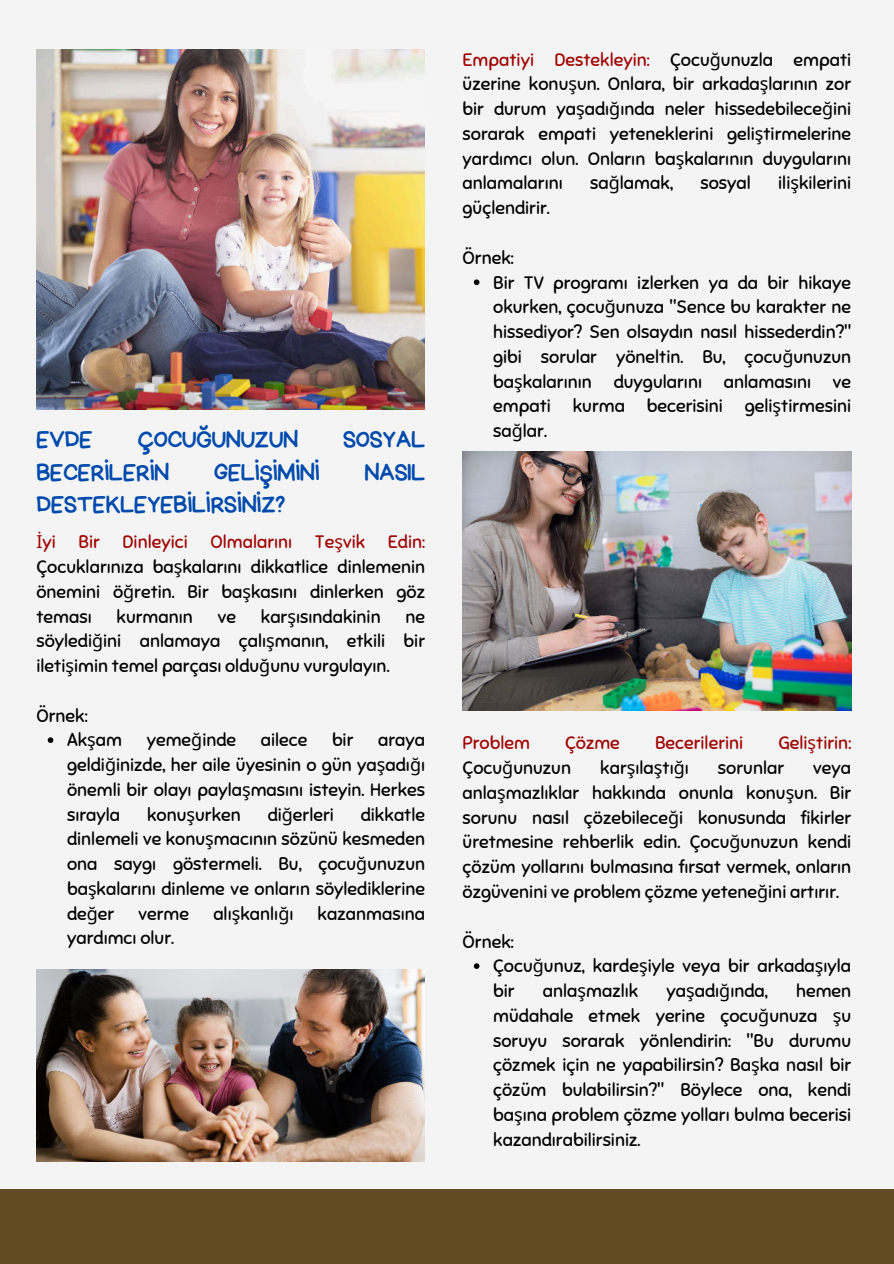
<style>
.page{position:relative;width:894px;height:1264px;background:#fff}
.page>*{position:absolute;margin:0;border:0;box-sizing:border-box;transform-origin:0 0}
.t1{font:24px "Handyman";color:#004aad}
.t2{font:18px/24.8px "Sniglet";color:#000;text-align:justify}
.t3{font:18px "Sniglet";color:#9f0404}
.s1{font-family:"Noto Sans"}
.s2{color:#9f0404}
</style>
<div class="page">
<div style="left:0;top:0;width:893px;height:1263px;background:#f4f4f4"></div>
<div style="left:0;top:1188px;width:893px;height:75px;background:#614b22"></div>
<img style="left:36px;top:49px;width:389px;height:360px">
<img style="left:36px;top:969px;width:389px;height:192px">
<img style="left:462px;top:452px;width:388px;height:258px">
<svg style="left:48px;top:737px;width:5px;height:6px"></svg>
<svg style="left:473px;top:279px;width:6px;height:6px"></svg>
<svg style="left:473px;top:963px;width:6px;height:5px"></svg>
<h1 class="t1" style="left:36px;top:423px;width:58px">EVDE</h1>
<h1 class="t1" style="left:138px;top:423px;width:162px">ÇOCUĞUNUZUN</h1>
<h1 class="t1" style="left:343px;top:423px;width:84px">SOSYAL</h1>
<h1 class="t1" style="left:36px;top:456px;width:134px">BECERİLERİN</h1>
<h1 class="t1" style="left:214px;top:456px;width:107px">GELİŞİMİNİ</h1>
<h1 class="t1" style="left:365px;top:456px;width:62px">NASIL</h1>
<h1 class="t1" style="left:36px;top:489px;width:250px">DESTEKLEYEBİLİRSİNİZ?</h1>
<p class="t3" style="left:36px;top:531px;width:21px"><span class="s1">İ</span>yi</p>
<p class="t3" style="left:78px;top:531px;width:23px">Bir</p>
<p class="t3" style="left:122px;top:531px;width:67px">Dinleyici</p>
<p class="t3" style="left:210px;top:531px;width:83px">Olmalarını</p>
<p class="t3" style="left:315px;top:531px;width:52px">Te<span class="s1">ş</span>vik</p>
<p class="t2" style="left:36px;top:529px;width:390px;text-indent:351px"><span class="s2">Edin:<br></span>Çocuklarınıza ba<span class="s1">ş</span>kalarını dikkatlice dinlemenin önemini ö<span class="s1">ğ</span>retin. Bir ba<span class="s1">ş</span>kasını dinlerken göz teması</p>
<p class="t2" style="left:116px;top:604px;width:78px">kurmanın</p>
<p class="t2" style="left:218px;top:604px;width:20px">ve</p>
<p class="t2" style="left:261px;top:604px;width:121px">kar<span class="s1">ş</span>ısındakinin</p>
<p class="t2" style="left:36px;top:604px;width:390px;text-indent:369px">ne söyledi<span class="s1">ğ</span>ini anlamaya çalı<span class="s1">ş</span>manın, etkili bir ileti<span class="s1">ş</span>imin temel parçası oldu<span class="s1">ğ</span>unu vurgulayın.</p>
<p class="t2" style="left:67px;top:703px;width:57px;text-indent:-31px">Örnek:<br>Ak<span class="s1">ş</span>am</p>
<p class="t2" style="left:147px;top:727px;width:91px">yeme<span class="s1">ğ</span>inde</p>
<p class="t2" style="left:261px;top:727px;width:48px">ailece</p>
<p class="t2" style="left:332px;top:727px;width:23px">bir</p>
<p class="t2" style="left:67px;top:727px;width:359px;text-indent:311px">araya geldi<span class="s1">ğ</span>inizde, her aile üyesinin o gün ya<span class="s1">ş</span>adı<span class="s1">ğ</span>ı önemli bir olayı payla<span class="s1">ş</span>masını isteyin. Herkes sırayla</p>
<p class="t2" style="left:67px;top:802px;width:359px;text-indent:293px">dikkatle dinlemeli ve konu<span class="s1">ş</span>macının sözünü kesmeden ona saygı göstermeli. Bu, çocu<span class="s1">ğ</span>unuzun ba<span class="s1">ş</span>kalarını dinleme ve onların söylediklerine de<span class="s1">ğ</span>er</p>
<p class="t2" style="left:147px;top:802px;width:95px">konu<span class="s1">ş</span>urken</p>
<p class="t2" style="left:267px;top:802px;width:68px">di<span class="s1">ğ</span>erleri</p>
<p class="t2" style="left:138px;top:901px;width:52px">verme</p>
<p class="t2" style="left:213px;top:901px;width:82px">alı<span class="s1">ş</span>kanlı<span class="s1">ğ</span>ı</p>
<p class="t2" style="left:317px;top:901px;width:109px">kazanmasına</p>
<p class="t2" style="left:67px;top:925px;width:108px">yardımcı olur.</p>
<p class="t2" style="left:462px;top:47px;width:390px"><span class="s2">Empatiyi Destekleyin:</span> Çocu<span class="s1">ğ</span>unuzla empati üzerine konu<span class="s1">ş</span>un. Onlara, bir arkada<span class="s1">ş</span>larının zor bir durum ya<span class="s1">ş</span>adı<span class="s1">ğ</span>ında neler hissedebilece<span class="s1">ğ</span>ini sorarak empati yeteneklerini geli<span class="s1">ş</span>tirmelerine yardımcı olun. Onların ba<span class="s1">ş</span>kalarının duygularını anlamalarını</p>
<p class="t2" style="left:590px;top:171px;width:84px">sa<span class="s1">ğ</span>lamak,</p>
<p class="t2" style="left:700px;top:171px;width:52px">sosyal</p>
<p class="t2" style="left:778px;top:171px;width:74px">ili<span class="s1">ş</span>kilerini</p>
<p class="t2" style="left:462px;top:195px;width:89px">güçlendirir.</p>
<p class="t2" style="left:493px;top:245px;width:359px;text-align:left;text-indent:-31px">Örnek:<br>Bir TV programı izlerken ya da bir hikaye okurken, çocu<span class="s1">ğ</span>unuza "Sence bu karakter ne hissediyor? Sen olsaydın nasıl hissederdin?" gibi sorular yöneltin. Bu, çocu<span class="s1">ğ</span>unuzun ba<span class="s1">ş</span>kalarının duygularını anlamasını ve empati kurma becerisini geli<span class="s1">ş</span>tirmesini sa<span class="s1">ğ</span>lar.</p>
<p class="t3" style="left:462px;top:732px;width:69px">Problem</p>
<p class="t3" style="left:565px;top:732px;width:56px">Çözme</p>
<p class="t3" style="left:655px;top:732px;width:90px">Becerilerini</p>
<p class="t3" style="left:778px;top:732px;width:74px">Geli<span class="s1">ş</span>tirin:</p>
<p class="t2" style="left:462px;top:755px;width:110px">Çocu<span class="s1">ğ</span>unuzun</p>
<p class="t2" style="left:600px;top:755px;width:90px">kar<span class="s1">ş</span>ıla<span class="s1">ş</span>tı<span class="s1">ğ</span>ı</p>
<p class="t2" style="left:717px;top:755px;width:68px">sorunlar</p>
<p class="t2" style="left:462px;top:755px;width:390px;text-indent:350px">veya anla<span class="s1">ş</span>mazlıklar hakkında onunla konu<span class="s1">ş</span>un. Bir sorunu nasıl çözebilece<span class="s1">ğ</span>i konusunda fikirler üretmesine rehberlik edin. Çocu<span class="s1">ğ</span>unuzun kendi çözüm yollarını bulmasına fırsat vermek, onların özgüvenini ve problem çözme yetene<span class="s1">ğ</span>ini artırır.</p>
<p class="t2" style="left:493px;top:928px;width:359px;text-align:left;text-indent:-31px">Örnek:<br>Çocu<span class="s1">ğ</span>unuz, karde<span class="s1">ş</span>iyle veya bir arkada<span class="s1">ş</span>ıyla bir</p>
<p class="t2" style="left:542px;top:978px;width:97px">anla<span class="s1">ş</span>mazlık</p>
<p class="t2" style="left:666px;top:978px;width:103px">ya<span class="s1">ş</span>adı<span class="s1">ğ</span>ında,</p>
<p class="t2" style="left:493px;top:978px;width:359px;text-indent:303px">hemen müdahale etmek yerine çocu<span class="s1">ğ</span>unuza <span class="s1">ş</span>u soruyu sorarak yönlendirin: "Bu durumu çözmek için ne yapabilirsin? Ba<span class="s1">ş</span>ka nasıl bir çözüm bulabilirsin?" Böylece ona, kendi ba<span class="s1">ş</span>ına problem çözme yolları bulma becerisi kazandırabilirsiniz.</p>
</div>
